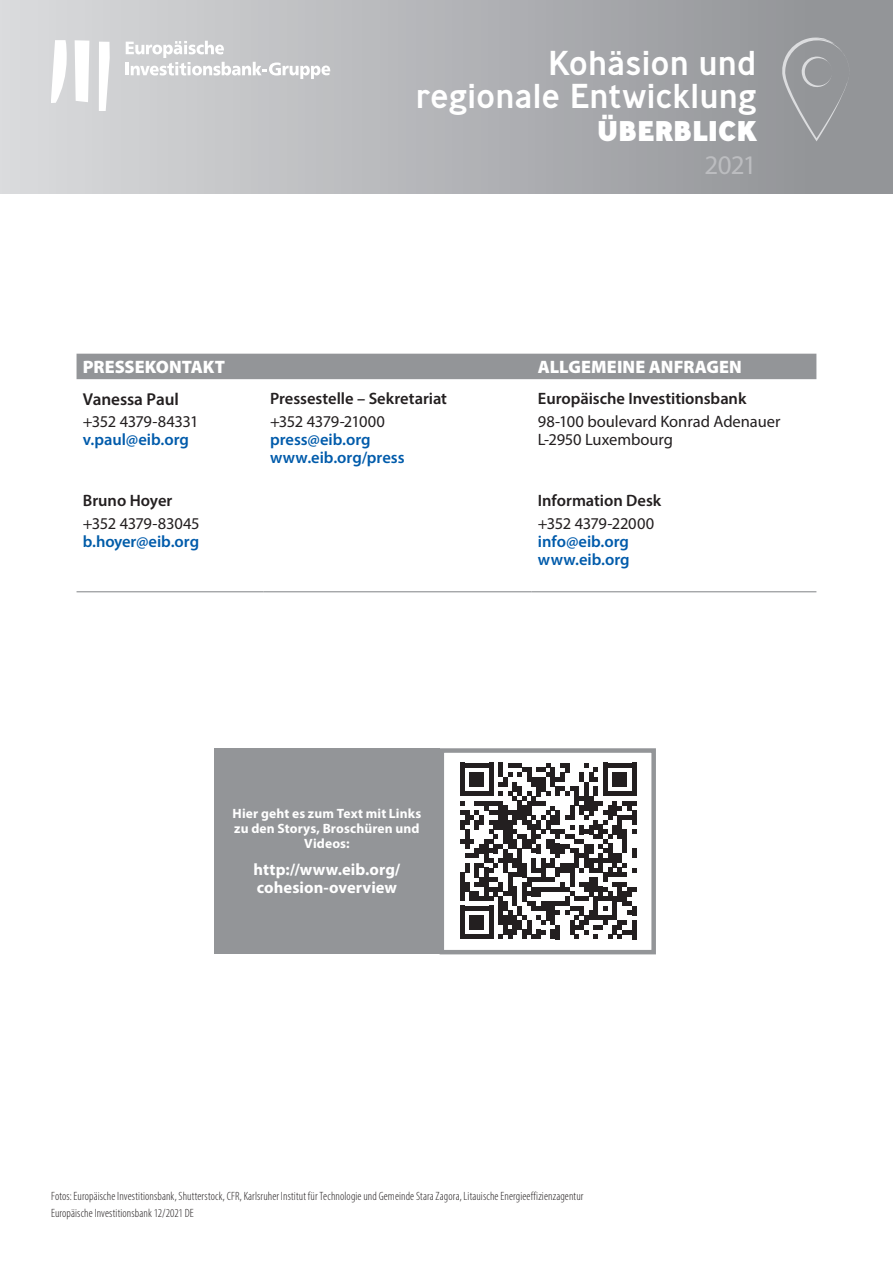
<style>
.page{position:relative;width:893px;height:1263px;background:#fff}
.page>*{position:absolute;margin:0;border:0;box-sizing:border-box;transform-origin:0 0}
.t1{font:500 34.5px/33px "Ministry";letter-spacing:-.01em;color:#fff;text-align:right}
.t2{font:800 28.5px "Ministry";color:#fff}
.t3{font:27px "Myriad Pro";color:#bcbdc0}
.PRESS_TITRE_BLANC{font:900 18px "Myriad Pro";letter-spacing:.005em;color:#fff}
._02-TEXTE_COURANT{font:600 17.25px "Myriad Pro";letter-spacing:-.005em;color:#231f20}
.PRESS_TEXTE{font:600 16.5px "Myriad Pro";color:#015bab}
.PRESS_TITRE{font:600 16.5px "Myriad Pro";color:#231f20}
.PRESS_TEXTE-2{font:16.5px "Myriad Pro";letter-spacing:-.01em;color:#231f20}
.TEXT_PROJECTS_DE{font:700 16.5px/18px "Myriad Pro";color:#fff}
.PRESS_TEXTE-3{font:16.5px "Myriad Pro";letter-spacing:-.03em;color:#231f20}
.TEXT_PROJECTS_DE-2{font:700 13.5px/15px "Myriad Pro";letter-spacing:.01em;color:#fff;text-align:center}
.TEXTE_COPYRIGHT{font:300 condensed 12px "Myriad Pro";letter-spacing:.01em;color:#231f20}
.s1{color:#015ca8}
</style>
<div class="page">
<div style="left:0;top:0;width:893px;height:193px;background:linear-gradient(to right,#dadbdd,#8d8f93)"></div>
<svg style="left:781px;top:38px;width:68px;height:103px;background:#999b9e"></svg>
<svg style="left:51px;top:41px;width:16px;height:62px"></svg>
<svg style="left:75px;top:41px;width:14px;height:61px"></svg>
<svg style="left:99px;top:42px;width:11px;height:69px"></svg>
<svg style="left:126px;top:41px;width:204px;height:38px"></svg>
<div style="left:214px;top:748px;width:226px;height:206px;background:#939598"></div>
<svg style="left:460px;top:763px;width:176px;height:176px"></svg>
<hr style="left:632px;top:920px;width:4px;height:19px;background:#231f20">
<div style="left:440px;top:748px;width:216px;height:206px;border:4px solid #939598"></div>
<div style="left:77px;top:354px;width:739px;height:25px;background:#939598"></div>
<hr style="left:77px;top:591px;width:187px;height:1px;background:#808285">
<hr style="left:264px;top:591px;width:267px;height:1px;background:#808285">
<hr style="left:531px;top:591px;width:285px;height:1px;background:#808285">
<h1 class="t1" style="left:415px;top:46px;width:343px">Kohäsion und regionale Entwicklung</h1>
<h2 class="t2" style="left:597px;top:112px;width:161px">ÜBERBLICK</h2>
<h3 class="t3" style="left:705px;top:149px;width:54px">2021</h3>
<p class="PRESS_TITRE_BLANC" style="left:83px;top:355px;width:144px">PRESSEKONTAKT</p>
<p class="PRESS_TITRE_BLANC" style="left:538px;top:355px;width:205px">ALLGEMEINE ANFRAGEN</p>
<p class="_02-TEXTE_COURANT" style="left:83px;top:388px;width:97px">Vanessa Paul</p>
<p class="PRESS_TEXTE-3" style="left:83px;top:411px;width:117px">+352 4379-84331</p>
<p class="PRESS_TEXTE" style="left:83px;top:429px;width:108px">v.paul@eib.org</p>
<p class="PRESS_TITRE" style="left:270px;top:388px;width:179px">Pressestelle – Sekretariat</p>
<p class="PRESS_TEXTE-3" style="left:270px;top:411px;width:116px">+352 4379-21000</p>
<p class="PRESS_TEXTE" style="left:270px;top:428px;width:102px">press@eib.org</p>
<p class="PRESS_TEXTE" style="left:270px;top:446px;width:136px">www.eib.org/press</p>
<p class="PRESS_TITRE" style="left:538px;top:388px;width:210px">Europäische Investitionsbank</p>
<p class="PRESS_TEXTE-2" style="left:538px;top:411px;width:244px">98-100 boulevard Konrad Adenauer</p>
<p class="PRESS_TEXTE-2" style="left:538px;top:429px;width:137px">L-2950 Luxembourg</p>
<p class="PRESS_TITRE" style="left:83px;top:490px;width:91px">Bruno Hoyer</p>
<p class="PRESS_TEXTE-2" style="left:83px;top:513px;width:118px">+352 4379-83045</p>
<p class="PRESS_TEXTE" style="left:83px;top:531px;width:118px"><span class="s1">b.hoyer</span>@eib.org</p>
<p class="TEXT_PROJECTS_DE-2" style="left:233px;top:806px;width:190px">Hier geht es zum Text mit Links zu den Storys, Broschüren und<br>Videos:</p>
<p class="TEXT_PROJECTS_DE" style="left:254px;top:860px;width:148px">http://www.eib.org/ cohesion-overview</p>
<p class="PRESS_TITRE" style="left:538px;top:490px;width:125px">Information Desk</p>
<p class="PRESS_TEXTE-2" style="left:538px;top:513px;width:118px">+352 4379-22000</p>
<p class="PRESS_TEXTE" style="left:538px;top:531px;width:93px">info@eib.org</p>
<p class="PRESS_TEXTE" style="left:538px;top:549px;width:93px">www.eib.org</p>
<p class="TEXTE_COPYRIGHT" style="left:51px;top:1188px;width:534px">Fotos: Europäische Investitionsbank, Shutterstock, CFR, Karlsruher Institut für Technologie und Gemeinde Stara Zagora, Litauische Energieeffizienzagentur</p>
<p class="TEXTE_COPYRIGHT" style="left:51px;top:1206px;width:144px">Europäische Investitionsbank 12/2021 DE</p>
</div>
